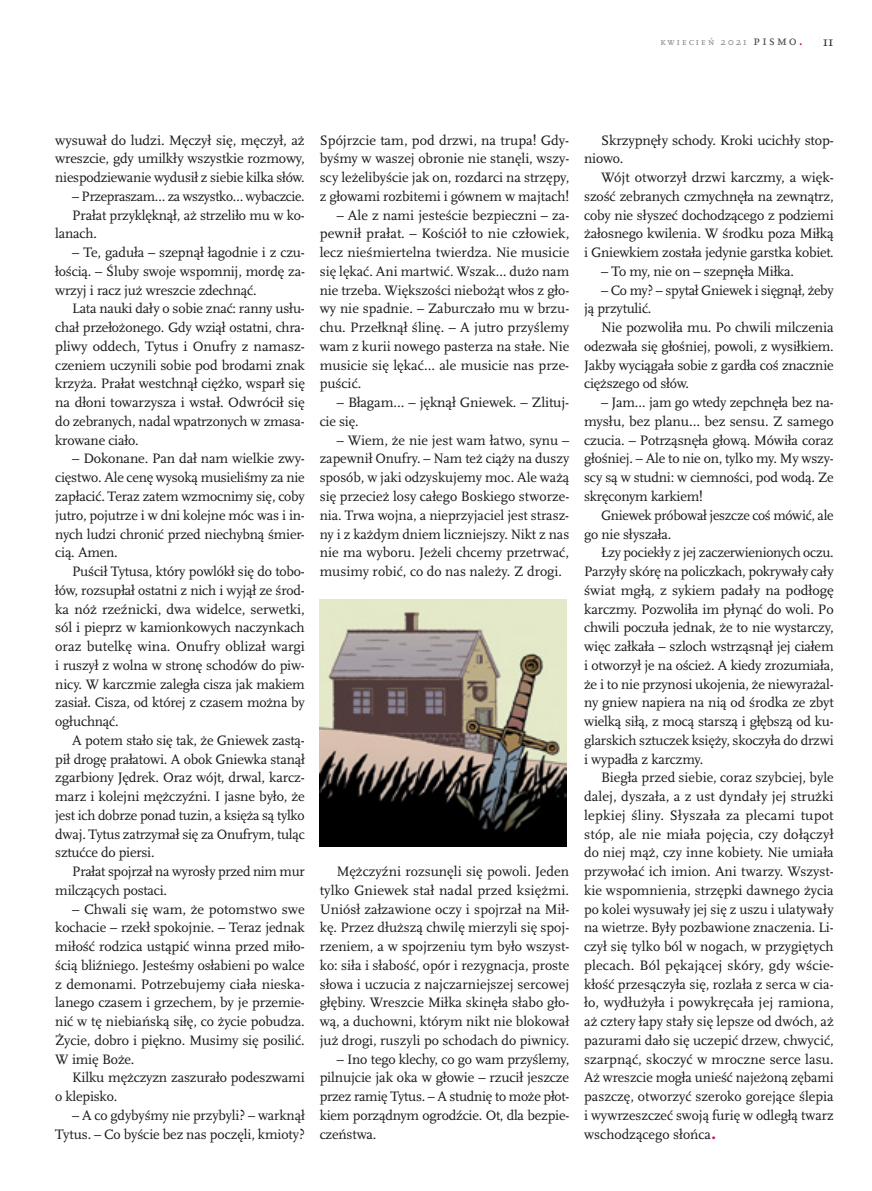
<style>
.page{position:relative;width:872px;height:1191px;background:#fff}
.page>*{position:absolute;margin:0;border:0;box-sizing:border-box;transform-origin:0 0}
.t1{font:14.25px/18.8px "Scala Pro";letter-spacing:-.015em;color:#181716;text-align:justify}
.t2{font:13.95px "Scala Pro";color:#181716}
.t3{font:10.5px "Scala Pro";letter-spacing:.16em;color:#868786}
.s1{font-size:13.95px;color:#484847}
.s2{font-weight:700;font-size:13.95px;color:#d6007e}
.s3{font-weight:700;font-size:21px;color:#d6007e}
</style>
<div class="page">
<img style="left:320px;top:599px;width:246px;height:247px">
<p class="t3" style="left:660px;top:36px;width:144px">kwiecień 2021 <span class="s1">pismo</span><span class="s2">.</span></p>
<p class="t2" style="left:823px;top:33px;width:12px">11</p>
<p class="t1" style="left:55px;top:131px;width:251px">wysuwał do ludzi. Męczył się, męczył, aż wreszcie, gdy umilkły wszystkie rozmowy, niespodziewanie wydusił z siebie kilka słów.</p>
<p class="t1" style="left:72px;top:187px;width:234px">– Przepraszam… za wszystko… wybaczcie.</p>
<p class="t1" style="left:72px;top:206px;width:234px">Prałat przyklęknął, aż strzeliło mu w ko-</p>
<p class="t1" style="left:55px;top:224px;width:43px">lanach.</p>
<p class="t1" style="left:55px;top:243px;width:251px;text-indent:17px">– Te, gaduła – szepnął łagodnie i z czu&shy;łością. – Śluby swoje wspomnij, mordę za&shy;wrzyj i racz już wreszcie zdechnąć.</p>
<p class="t1" style="left:55px;top:299px;width:251px;text-indent:17px">Lata nauki dały o sobie znać: ranny usłu&shy;chał przełożonego. Gdy wziął ostatni, chra&shy;pliwy oddech, Tytus i Onufry z namasz&shy;czeniem uczynili sobie pod brodami znak krzyża. Prałat westchnął ciężko, wsparł się na dłoni towarzysza i wstał. Odwrócił się do zebranych, nadal wpatrzonych w zmasa&shy;krowane ciało.</p>
<p class="t1" style="left:55px;top:449px;width:251px;text-indent:17px">– Dokonane. Pan dał nam wielkie zwy&shy;cięstwo. Ale cenę wysoką musieliśmy za nie zapłacić. Teraz zatem wzmocnimy się, coby jutro, pojutrze i w dni kolejne móc was i in&shy;nych ludzi chronić przed niechybną śmier&shy;cią. Amen.</p>
<p class="t1" style="left:55px;top:562px;width:251px;text-indent:17px">Puścił Tytusa, który powlókł się do tobo&shy;łów, rozsupłał ostatni z nich i wyjął ze środ&shy;ka nóż rzeźnicki, dwa widelce, serwetki, sól i pieprz w kamionkowych naczynkach oraz butelkę wina. Onufry oblizał wargi i ruszył z wolna w stronę schodów do piw&shy;nicy. W karczmie zaległa cisza jak makiem zasiał. Cisza, od której z czasem można by ogłuchnąć.</p>
<p class="t1" style="left:55px;top:731px;width:251px;text-indent:17px">A potem stało się tak, że Gniewek zastą&shy;pił drogę prałatowi. A obok Gniewka stanął zgarbiony Jędrek. Oraz wójt, drwal, karcz&shy;marz i kolejni mężczyźni. I jasne było, że jest ich dobrze ponad tuzin, a księża są tylko dwaj. Tytus zatrzymał się za Onufrym, tuląc sztućce do piersi.</p>
<p class="t1" style="left:55px;top:862px;width:251px;text-indent:17px">Prałat spojrzał na wyrosły przed nim mur milczących postaci.</p>
<p class="t1" style="left:55px;top:899px;width:251px;text-indent:17px">– Chwali się wam, że potomstwo swe kochacie – rzekł spokojnie. – Teraz jednak miłość rodzica ustąpić winna przed miło&shy;ścią bliźniego. Jesteśmy osłabieni po walce z demonami. Potrzebujemy ciała nieska&shy;lanego czasem i grzechem, by je przemie&shy;nić w tę niebiańską siłę, co życie pobudza.<br>Życie, dobro i piękno. Musimy się posilić.<br>W imię Boże.</p>
<p class="t1" style="left:55px;top:1068px;width:251px;text-indent:17px">Kilku mężczyzn zaszurało podeszwami o klepisko.</p>
<p class="t1" style="left:55px;top:1106px;width:251px;text-align:right">– A co gdybyśmy nie przybyli? – warknął<br>Tytus. – Co byście bez nas poczęli, kmioty?</p>
<p class="t1" style="left:320px;top:131px;width:251px">Spójrzcie tam, pod drzwi, na trupa! Gdy&shy;byśmy w waszej obronie nie stanęli, wszy&shy;scy leżelibyście jak on, rozdarci na strzępy, z głowami rozbitemi i gównem w majtach!</p>
<p class="t1" style="left:320px;top:206px;width:251px;text-indent:17px">– Ale z nami jesteście bezpieczni – za&shy;pewnił prałat. – Kościół to nie człowiek, lecz nieśmiertelna twierdza. Nie musicie się lękać. Ani martwić. Wszak… dużo nam nie trzeba. Większości niebożąt włos z gło&shy;wy nie spadnie. – Zaburczało mu w brzu&shy;chu. Przełknął ślinę. – A jutro przyślemy wam z kurii nowego pasterza na stałe. Nie musicie się lękać… ale musicie nas prze&shy;puścić.</p>
<p class="t1" style="left:320px;top:393px;width:251px;text-indent:17px">– Błagam… – jęknął Gniewek. – Zlituj&shy;cie się.</p>
<p class="t1" style="left:320px;top:431px;width:251px;text-indent:17px">– Wiem, że nie jest wam łatwo, synu – zapewnił Onufry. – Nam też ciąży na duszy sposób, w jaki odzyskujemy moc. Ale ważą się przecież losy całego Boskiego stworze&shy;nia. Trwa wojna, a nieprzyjaciel jest strasz&shy;ny i z każdym dniem liczniejszy. Nikt z nas nie ma wyboru. Jeżeli chcemy przetrwać, musimy robić, co do nas należy. Z drogi.</p>
<p class="t1" style="left:320px;top:862px;width:251px;text-indent:17px">Mężczyźni rozsunęli się powoli. Jeden tylko Gniewek stał nadal przed księżmi.<br>Uniósł załzawione oczy i spojrzał na Mił&shy;kę. Przez dłuższą chwilę mierzyli się spoj&shy;rzeniem, a w spojrzeniu tym było wszyst&shy;ko: siła i słabość, opór i rezygnacja, proste słowa i uczucia z najczarniejszej sercowej głębiny. Wreszcie Miłka skinęła słabo gło&shy;wą, a duchowni, którym nikt nie blokował już drogi, ruszyli po schodach do piwnicy.</p>
<p class="t1" style="left:320px;top:1049px;width:251px;text-indent:17px">– Ino tego klechy, co go wam przyślemy, pilnujcie jak oka w głowie – rzucił jeszcze przez ramię Tytus. – A studnię to może płot&shy;kiem porządnym ogrodźcie. Ot, dla bezpie&shy;czeństwa.</p>
<p class="t1" style="left:584px;top:131px;width:251px;text-indent:17px">Skrzypnęły schody. Kroki ucichły stop&shy;niowo.</p>
<p class="t1" style="left:584px;top:168px;width:251px;text-indent:17px">Wójt otworzył drzwi karczmy, a więk&shy;szość zebranych czmychnęła na zewnątrz, coby nie słyszeć dochodzącego z podziemi żałosnego kwilenia. W środku poza Miłką i Gniewkiem została jedynie garstka kobiet.</p>
<p class="t1" style="left:601px;top:262px;width:194px">– To my, nie on – szepnęła Miłka.</p>
<p class="t1" style="left:584px;top:281px;width:251px;text-indent:17px">– Co my? – spytał Gniewek i sięgnął, żeby ją przytulić.</p>
<p class="t1" style="left:584px;top:318px;width:251px;text-indent:17px">Nie pozwoliła mu. Po chwili milczenia odezwała się głośniej, powoli, z wysiłkiem.<br>Jakby wyciągała sobie z gardła coś znacznie cięższego od słów.</p>
<p class="t1" style="left:584px;top:393px;width:251px;text-indent:17px">– Jam… jam go wtedy zepchnęła bez na&shy;mysłu, bez planu… bez sensu. Z samego czucia. – Potrząsnęła głową. Mówiła coraz głośniej. – Ale to nie on, tylko my. My wszy&shy;scy są w studni: w ciemności, pod wodą. Ze skręconym karkiem!</p>
<p class="t1" style="left:584px;top:506px;width:251px;text-indent:17px">Gniewek próbował jeszcze coś mówić, ale go nie słyszała.</p>
<p class="t1" style="left:584px;top:543px;width:251px;text-indent:17px">Łzy pociekły z jej zaczerwienionych oczu.<br>Parzyły skórę na policzkach, pokrywały cały świat mgłą, z sykiem padały na podłogę karczmy. Pozwoliła im płynąć do woli. Po chwili poczuła jednak, że to nie wystarczy, więc załkała – szloch wstrząsnął jej ciałem i otworzył je na oścież. A kiedy zrozumiała, że i to nie przynosi ukojenia, że niewyrażal&shy;ny gniew napiera na nią od środka ze zbyt wielką siłą, z mocą starszą i głębszą od ku&shy;glarskich sztuczek księży, skoczyła do drzwi i wypadła z karczmy.</p>
<p class="t1" style="left:584px;top:768px;width:251px;text-indent:17px">Biegła przed siebie, coraz szybciej, byle dalej, dyszała, a z ust dyndały jej strużki lepkiej śliny. Słyszała za plecami tupot stóp, ale nie miała pojęcia, czy dołączył do niej mąż, czy inne kobiety. Nie umiała przywołać ich imion. Ani twarzy. Wszyst&shy;kie wspomnienia, strzępki dawnego życia po kolei wysuwały jej się z uszu i ulatywały na wietrze. Były pozbawione znaczenia. Li&shy;czył się tylko ból w nogach, w przygiętych plecach. Ból pękającej skóry, gdy wście&shy;kłość przesączyła się, rozlała z serca w cia&shy;ło, wydłużyła i powykręcała jej ramiona, aż cztery łapy stały się lepsze od dwóch, aż pazurami dało się uczepić drzew, chwycić, szarpnąć, skoczyć w mroczne serce lasu.<br>Aż wreszcie mogła unieść najeżoną zębami paszczę, otworzyć szeroko gorejące ślepia i wywrzeszczeć swoją furię w odległą twarz wschodzącego słońca<span class="s3">.</span></p>
</div>
